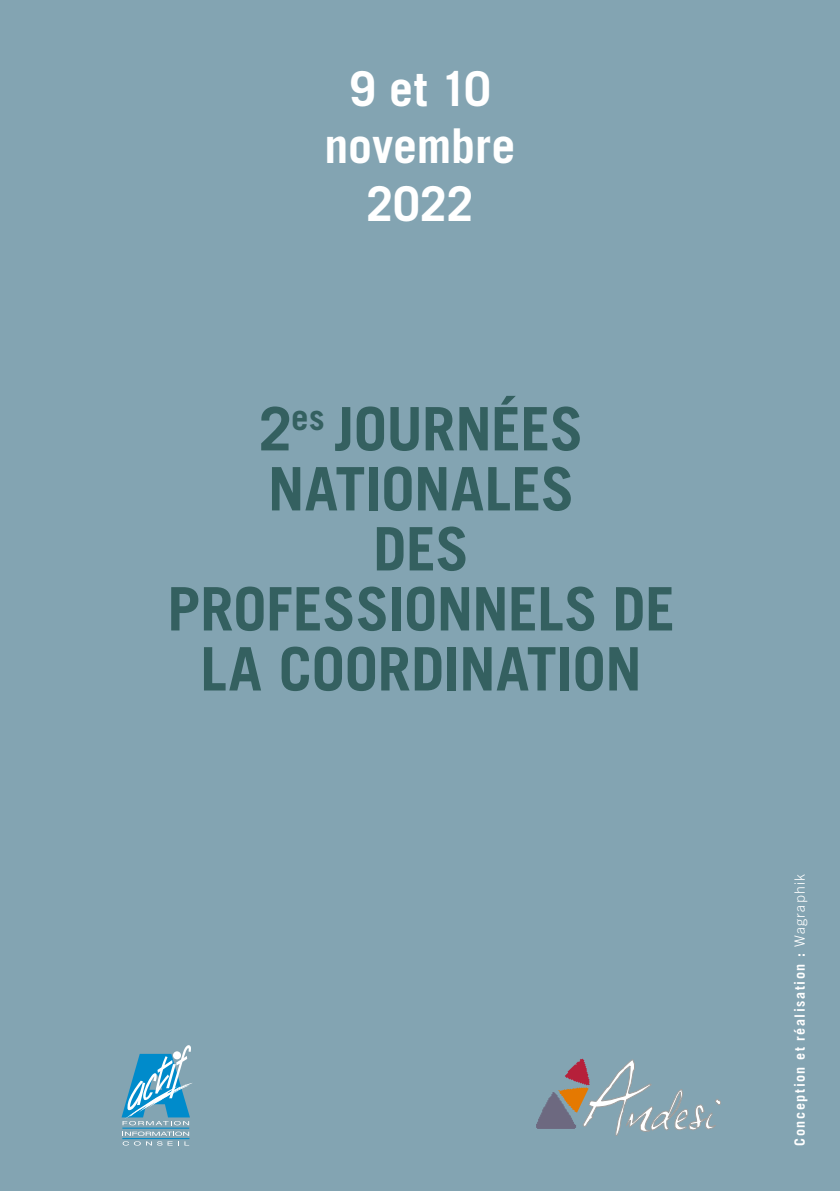
<style>
.page{position:relative;width:840px;height:1191px;background:#fff}
.page>*{position:absolute;margin:0;border:0;box-sizing:border-box;transform-origin:0 0}
._2e_journées{font:700 60px/60px "Trade Gothic LT Std";letter-spacing:-.01em;color:#346060}
.Heures{font:700 48px/57.6px "Trade Gothic LT Std";letter-spacing:-.005em;color:#fff;text-align:center}
.Journées{font:700 14.2px "Trade Gothic LT Std";letter-spacing:.11em;color:#fff}
.s1{font-weight:300}
</style>
<div class="page">
<div style="left:0;top:0;width:839px;height:1191px;background:#83a4b2"></div>
<svg style="left:583px;top:1059px;width:137px;height:76px"></svg>
<img style="left:558px;top:1090px;width:33px;height:24px">
<img style="left:536px;top:1091px;width:40px;height:38px">
<img style="left:561px;top:1058px;width:39px;height:35px">
<hr style="left:122px;top:1127px;width:67px;height:1px;background:#008bcb">
<svg style="left:122px;top:1131px;width:67px;height:14px"></svg>
<svg style="left:121px;top:1045px;width:71px;height:80px"></svg>
<p class="Heures" style="left:324px;top:59px;width:192px">9 et 10 novembre<br>2022</p>
<p class="_2e_journées" style="left:259px;top:398px;width:326px">2<sup>es</sup> JOURNÉES<br>NATIONALES</p>
<p class="_2e_journées" style="left:167px;top:518px;width:509px;text-align:center">DES<br>PROFESSIONNELS DE<br>LA COORDINATION</p>
<p class="Journées" style="left:790px;top:1145px;width:273px;rotate:-90deg">Conception et réalisation : <span class="s1">Wagraphik</span></p>
</div>
